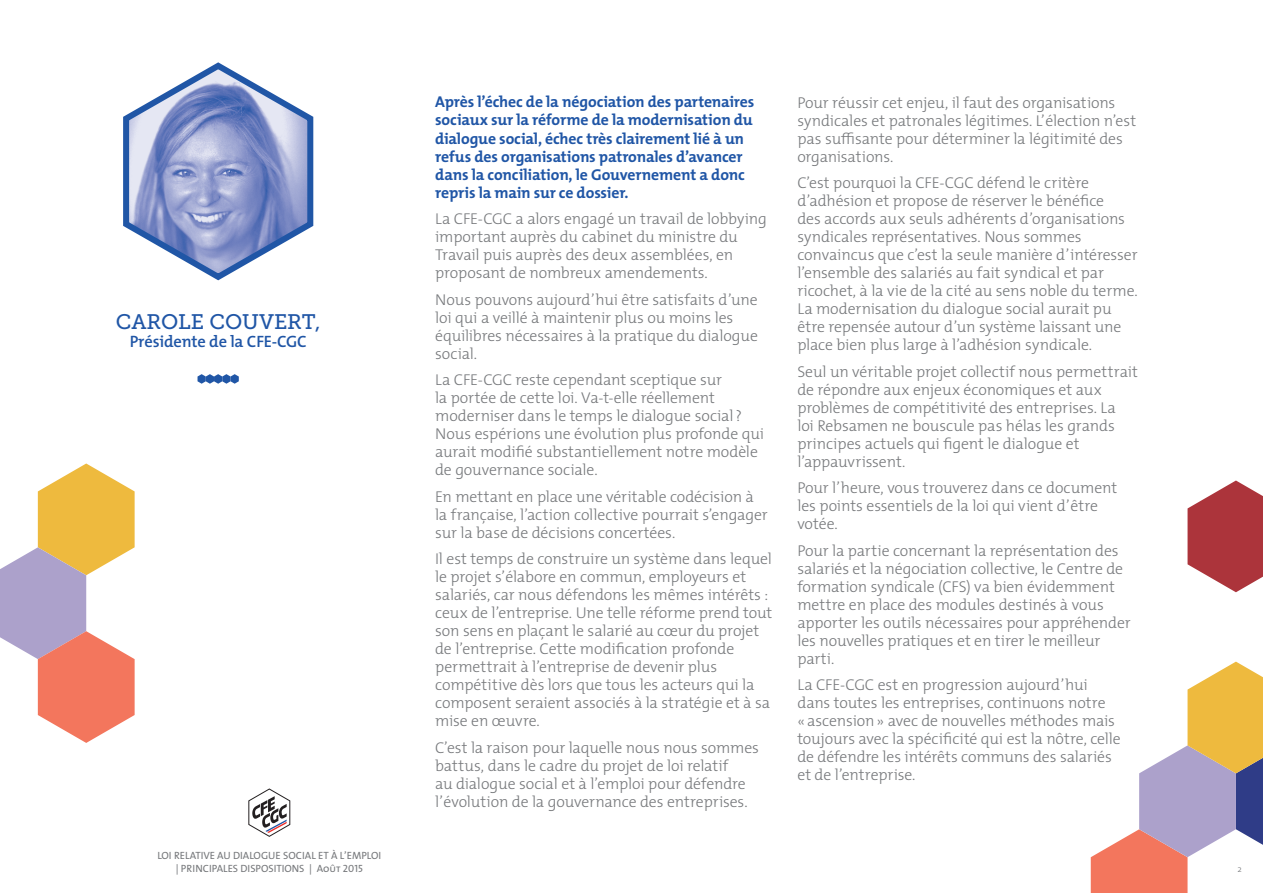
<style>
.page{position:relative;width:1263px;height:893px;background:#fff}
.page>*{position:absolute;margin:0;border:0;box-sizing:border-box;transform-origin:0 0}
.t1{font:21px "Museo Slab 500";color:#2056a6}
.t2{font:600 16.5px "The Mix";letter-spacing:-.01em;color:#2056a6}
.t3{font:300 15.75px/18px "The Mix";letter-spacing:-.01em;color:#76787b}
.t4{font:700 15.75px/18px "The Mix";letter-spacing:-.01em;color:#2056a6}
.t5{font:10.5px/12.6px "The Mix Regular Caps";color:#76787b;text-align:center}
.t6{font:300 9px "The Mix";color:#76787b}
</style>
<div class="page">
<svg style="left:123px;top:62px;width:191px;height:219px"></svg>
<svg style="left:249px;top:789px;width:41px;height:48px"></svg>
<svg style="left:1187px;top:480px;width:76px;height:112px"></svg>
<svg style="left:1091px;top:662px;width:172px;height:231px"></svg>
<svg style="left:0;top:463px;width:135px;height:280px"></svg>
<svg style="left:197px;top:374px;width:42px;height:10px"></svg>
<h1 class="t1" style="left:116px;top:310px;width:206px">CAROLE COUVERT,</h1>
<p class="t2" style="left:130px;top:328px;width:178px">Présidente de la CFE-CGC</p>
<p class="t5" style="left:157px;top:849px;width:225px">LOI RELATIVE AU DIALOGUE SOCIAL ET À L’EMPLOI | PRINCIPALES DISPOSITIONS | Août 2015</p>
<p class="t4" style="left:435px;top:93px;width:321px">Après l’échec de la négociation des partenaires sociaux sur la réforme de la modernisation du dialogue social, échec très clairement lié à un refus des organisations patronales d’avancer dans la conciliation, le Gouvernement a donc repris la main sur ce dossier.</p>
<p class="t3" style="left:435px;top:209px;width:333px">La CFE-CGC a alors engagé un travail de lobbying important auprès du cabinet du ministre du Travail puis auprès des deux assemblées, en proposant de nombreux amendements.</p>
<p class="t3" style="left:435px;top:290px;width:324px">Nous pouvons aujourd’hui être satisfaits d’une loi qui a veillé à maintenir plus ou moins les équilibres nécessaires à la pratique du dialogue social.</p>
<p class="t3" style="left:435px;top:370px;width:330px">La CFE-CGC reste cependant sceptique sur<br>la portée de cette loi. Va-t-elle réellement moderniser dans le temps le dialogue social ?<br>Nous espérions une évolution plus profonde qui aurait modifié substantiellement notre modèle de gouvernance sociale.</p>
<p class="t3" style="left:435px;top:487px;width:334px">En mettant en place une véritable codécision à la française, l’action collective pourrait s’engager sur la base de décisions concertées.</p>
<p class="t3" style="left:435px;top:549px;width:339px">Il est temps de construire un système dans lequel le projet s’élabore en commun, employeurs et salariés, car nous défendons les mêmes intérêts : ceux de l’entreprise. Une telle réforme prend tout son sens en plaçant le salarié au cœur du projet de l’entreprise. Cette modification profonde permettrait à l’entreprise de devenir plus compétitive dès lors que tous les acteurs qui la composent seraient associés à la stratégie et à sa mise en œuvre.</p>
<p class="t3" style="left:435px;top:738px;width:325px">C’est la raison pour laquelle nous nous sommes battus, dans le cadre du projet de loi relatif<br>au dialogue social et à l’emploi pour défendre l’évolution de la gouvernance des entreprises.</p>
<p class="t3" style="left:797px;top:93px;width:340px">Pour réussir cet enjeu, il faut des organisations syndicales et patronales légitimes. L’élection n’est pas suffisante pour déterminer la légitimité des organisations.</p>
<p class="t3" style="left:797px;top:173px;width:342px">C’est pourquoi la CFE-CGC défend le critère d’adhésion et propose de réserver le bénéfice<br>des accords aux seuls adhérents d’organisations syndicales représentatives. Nous sommes convaincus que c’est la seule manière d’intéresser l’ensemble des salariés au fait syndical et par ricochet, à la vie de la cité au sens noble du terme.<br>La modernisation du dialogue social aurait pu être repensée autour d’un système laissant une place bien plus large à l’adhésion syndicale.</p>
<p class="t3" style="left:797px;top:362px;width:342px">Seul un véritable projet collectif nous permettrait de répondre aux enjeux économiques et aux problèmes de compétitivité des entreprises. La<br>loi Rebsamen ne bouscule pas hélas les grands principes actuels qui figent le dialogue et l’appauvrissent.</p>
<p class="t3" style="left:797px;top:478px;width:321px">Pour l’heure, vous trouverez dans ce document les points essentiels de la loi qui vient d’être votée.</p>
<p class="t3" style="left:797px;top:541px;width:335px">Pour la partie concernant la représentation des salariés et la négociation collective, le Centre de formation syndicale (CFS) va bien évidemment mettre en place des modules destinés à vous apporter les outils nécessaires pour appréhender les nouvelles pratiques et en tirer le meilleur parti.</p>
<p class="t3" style="left:797px;top:675px;width:325px">La CFE-CGC est en progression aujourd’hui dans toutes les entreprises, continuons notre «ascension» avec de nouvelles méthodes mais toujours avec la spécificité qui est la nôtre, celle de défendre les intérêts communs des salariés et de l’entreprise.</p>
<p class="t6" style="left:1237px;top:861px;width:6px">2</p>
</div>
